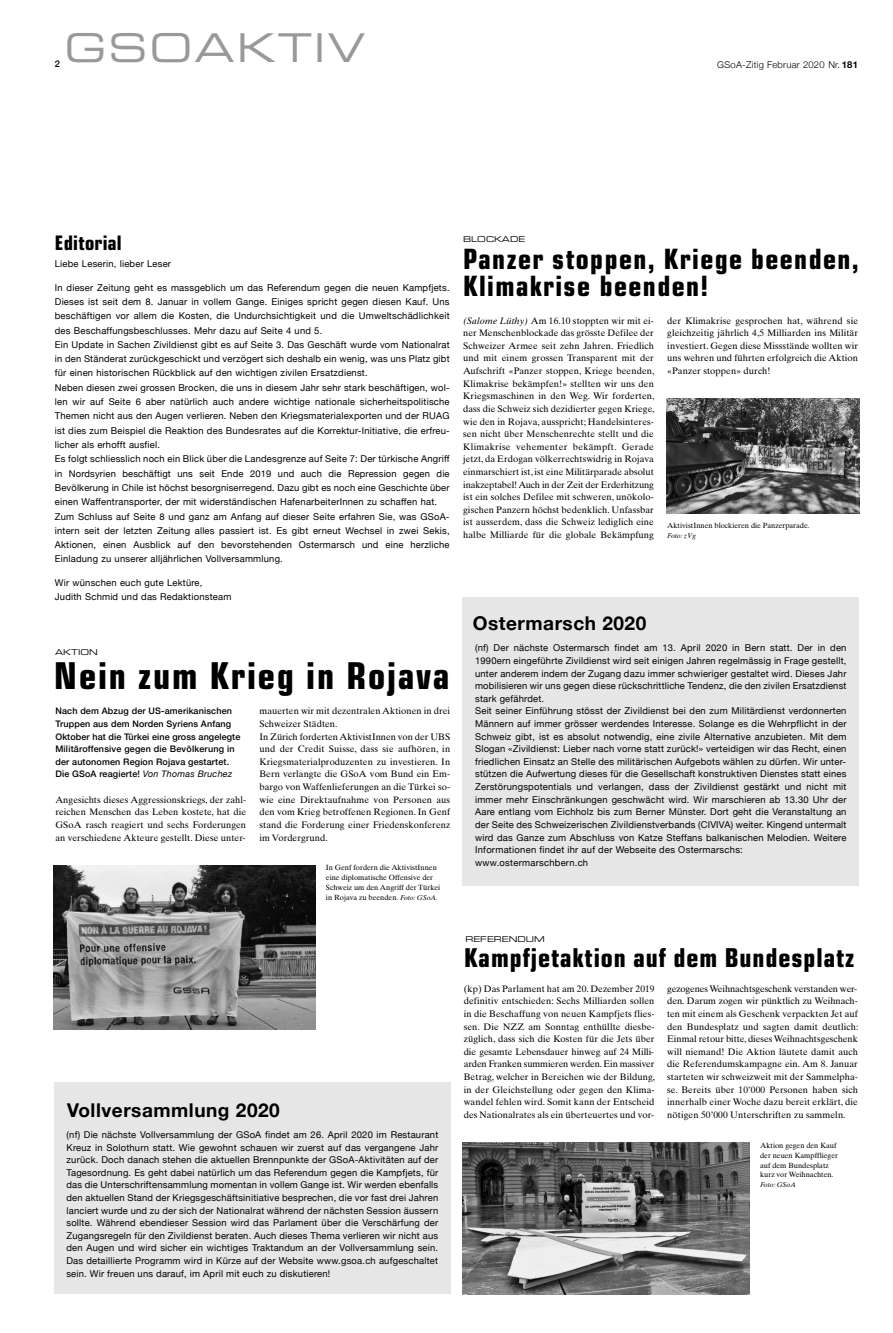
<style>
.page{position:relative;width:893px;height:1333px;background:#fff}
.page>*{position:absolute;margin:0;border:0;box-sizing:border-box;transform-origin:0 0}
.t1{font:39.7px "Eurostile Extended Two";letter-spacing:.05em;color:#999}
.t2{font:700 condensed 37px "Eurostile";letter-spacing:.05em;color:#000}
.t3{font:700 condensed 28px/27px "Eurostile";letter-spacing:.05em;color:#000}
.t4{font:700 condensed 26px "Eurostile";letter-spacing:.035em;color:#000}
.t5{font:700 condensed 20px "Eurostile";letter-spacing:.015em;color:#000}
.t6{font:700 19px "Helvetica Neue";letter-spacing:.03em;color:#000}
.t7{font:9.4px/12.6px "Helvetica Neue";letter-spacing:.02em;color:#000}
.t8{font:9.4px/12.6px "Times Ten";letter-spacing:.005em;color:#000;text-align:justify}
.t9{font:300 9.4px "Helvetica Neue";letter-spacing:.03em;color:#000}
.t10{font:500 9.2px "Helvetica Neue";color:#000}
.t11{font:500 9px/12.6px "Helvetica Neue";letter-spacing:.015em;color:#000}
.t12{font:8px "Eurostile Extended Two";color:#000}
.t13{font:7.5px/9.8px "Times Ten";color:#000}
.t14{font:italic 7px "Times Ten";color:#000}
.s1{font-weight:700}
.s2{font-weight:400;font-style:italic}
.s3{font-style:italic;font-size:7px}
.s4{font-style:italic}
</style>
<div class="page">
<img style="left:54px;top:865px;width:262px;height:164px">
<img style="left:463px;top:1142px;width:286px;height:151px">
<div style="left:462px;top:596px;width:397px;height:289px;background:#e6e6e6"></div>
<div style="left:54px;top:1082px;width:397px;height:211px;background:#e6e6e6"></div>
<img style="left:666px;top:399px;width:193px;height:114px">
<h1 class="t1" style="left:64px;top:33px;width:303px">GSOAKTIV</h1>
<p class="t10" style="left:55px;top:58px;width:7px">2</p>
<p class="t9" style="left:717px;top:58px;width:142px">GSoA-Zitig Februar 2020 Nr. <span class="s1">181</span></p>
<h3 class="t5" style="left:55px;top:236px;width:68px">Editorial</h3>
<p class="t7" style="left:55px;top:257px;width:118px">Liebe Leserin, lieber Leser</p>
<p class="t7" style="left:55px;top:280px;width:396px;line-height:14.3px">In dieser Zeitung geht es massgeblich um das Referendum gegen die neuen Kampfjets.<br>Dieses ist seit dem 8. Januar in vollem Gange. Einiges spricht gegen diesen Kauf. Uns beschäftigen vor allem die Kosten, die Undurchsichtigkeit und die Umweltschädlichkeit des Beschaffungsbeschlusses. Mehr dazu auf Seite 4 und 5.<br>Ein Update in Sachen Zivildienst gibt es auf Seite 3. Das Geschäft wurde vom Nationalrat in den Ständerat zurückgeschickt und verzögert sich deshalb ein wenig, was uns Platz gibt für einen historischen Rückblick auf den wichtigen zivilen Ersatzdienst.<br>Neben diesen zwei grossen Brocken, die uns in diesem Jahr sehr stark beschäftigen, wol&shy;len wir auf Seite 6 aber natürlich auch andere wichtige nationale sicherheitspolitische Themen nicht aus den Augen verlieren. Neben den Kriegsmaterialexporten und der RUAG ist dies zum Beispiel die Reaktion des Bundesrates auf die Korrektur-Initiative, die erfreu&shy;licher als erhofft ausfiel.<br>Es folgt schliesslich noch ein Blick über die Landesgrenze auf Seite 7: Der türkische Angriff in Nordsyrien beschäftigt uns seit Ende 2019 und auch die Repression gegen die Bevölkerung in Chile ist höchst besorgniserregend. Dazu gibt es noch eine Geschichte über einen Waffentransporter, der mit widerständischen HafenarbeiterInnen zu schaffen hat.<br>Zum Schluss auf Seite 8 und ganz am Anfang auf dieser Seite erfahren Sie, was GSoA&shy;intern seit der letzten Zeitung alles passiert ist. Es gibt erneut Wechsel in zwei Sekis, Aktionen, einen Ausblick auf den bevorstehenden Ostermarsch und eine herzliche Einladung zu unserer alljährlichen Vollversammlung.</p>
<p class="t7" style="left:55px;top:575px;width:178px;line-height:14.3px">Wir wünschen euch gute Lektüre,<br>Judith Schmid und das Redaktionsteam</p>
<p class="t12" style="left:55px;top:649px;width:44px">AKTION</p>
<h2 class="t2" style="left:54px;top:662px;width:397px">Nein zum Krieg in Rojava</h2>
<p class="t11" style="left:55px;top:704px;width:186px">Nach dem Abzug der US-amerikanischen Truppen aus dem Norden Syriens Anfang Oktober hat die Türkei eine gross angelegte Militäroffensive gegen die Bevölkerung in der autonomen Region Rojava gestartet.<br>Die GSoA reagierte! <span class="s2">Von Thomas Bruchez</span></p>
<p class="t8" style="left:259px;top:706px;width:192px;text-align:left">mauerten wir mit dezentralen Aktionen in drei Schweizer Städten.<br>In Zürich forderten AktivistInnen von der UBS und der Credit Suisse, dass sie aufhören, in Kriegsmaterialproduzenten zu investieren. In Bern verlangte die GSoA vom Bund ein Em&shy;bargo von Waffenlieferungen an die Türkei so&shy;wie eine Direktaufnahme von Personen aus den vom Krieg betroffenen Regionen. In Genf stand die Forderung einer Friedenskonferenz im Vordergrund.</p>
<p class="t8" style="left:55px;top:794px;width:192px">Angesichts dieses Aggressionskriegs, der zahl&shy;reichen Menschen das Leben kostete, hat die GSoA rasch reagiert und sechs Forderungen an verschiedene Akteure gestellt. Diese unter-</p>
<p class="t13" style="left:326px;top:863px;width:116px">In Genf fordern die AktivistInnen eine diplomatische Offensive der Schweiz um den Angriff der Türkei in Rojava zu beenden. <span class="s3">Foto: GSoA.</span></p>
<p class="t12" style="left:463px;top:236px;width:64px">BLOCKADE</p>
<h3 class="t3" style="left:463px;top:248px;width:397px">Panzer stoppen, Kriege beenden,<br>Klimakrise beenden!</h3>
<p class="t8" style="left:463px;top:315px;width:193px"><span class="s4">(Salome Lüthy)</span> Am 16.10 stoppten wir mit ei&shy;ner Menschenblockade das grösste Defilee der Schweizer Armee seit zehn Jahren. Friedlich und mit einem grossen Transparent mit der Aufschrift «Panzer stoppen, Kriege beenden, Klimakrise bekämpfen!» stellten wir uns den Kriegsmaschinen in den Weg. Wir forderten, dass die Schweiz sich dezidierter gegen Kriege, wie den in Rojava, ausspricht; Handelsinteres&shy;sen nicht über Menschenrechte stellt und die Klimakrise vehementer bekämpft. Gerade jetzt, da Erdogan völkerrechtswidrig in Rojava einmarschiert ist, ist eine Militärparade absolut inakzeptabel! Auch in der Zeit der Erderhitzung ist ein solches Defilee mit schweren, unökolo&shy;gischen Panzern höchst bedenklich. Unfassbar ist ausserdem, dass die Schweiz lediglich eine halbe Milliarde für die globale Bekämpfung</p>
<p class="t8" style="left:667px;top:315px;width:192px">der Klimakrise gesprochen hat, während sie gleichzeitig jährlich 4,5 Milliarden ins Militär investiert. Gegen diese Missstände wollten wir uns wehren und führten erfolgreich die Aktion «Panzer stoppen» durch!</p>
<p class="t13" style="left:667px;top:521px;width:144px">AktivistInnen blockieren die Panzerparade.</p>
<p class="t14" style="left:667px;top:532px;width:30px">Foto: zVg</p>
<h3 class="t6" style="left:473px;top:612px;width:175px">Ostermarsch 2020</h3>
<p class="t7" style="left:475px;top:641px;width:373px">(nf) Der nächste Ostermarsch findet am 13. April 2020 in Bern statt. Der in den 1990ern eingeführte Zivildienst wird seit einigen Jahren regelmässig in Frage gestellt, unter anderem indem der Zugang dazu immer schwieriger gestaltet wird. Dieses Jahr mobilisieren wir uns gegen diese rückschrittliche Tendenz, die den zivilen Ersatzdienst stark gefährdet.<br>Seit seiner Einführung stösst der Zivildienst bei den zum Militärdienst verdonnerten Männern auf immer grösser werdendes Interesse. Solange es die Wehrpflicht in der Schweiz gibt, ist es absolut notwendig, eine zivile Alternative anzubieten. Mit dem Slogan «Zivildienst: Lieber nach vorne statt zurück!» verteidigen wir das Recht, einen friedlichen Einsatz an Stelle des militärischen Aufgebots wählen zu dürfen. Wir unter&shy;stützen die Aufwertung dieses für die Gesellschaft konstruktiven Dienstes statt eines Zerstörungspotentials und verlangen, dass der Zivildienst gestärkt und nicht mit immer mehr Einschränkungen geschwächt wird. Wir marschieren ab 13.30 Uhr der Aare entlang vom Eichholz bis zum Berner Münster. Dort geht die Veranstaltung an der Seite des Schweizerischen Zivildienstverbands (CIVIVA) weiter. Kingend untermalt wird das Ganze zum Abschluss von Katze Steffans balkanischen Melodien. Weitere Informationen findet ihr auf der Webseite des Ostermarschs: www.ostermarschbern.ch</p>
<h3 class="t6" style="left:67px;top:1098px;width:214px">Vollversammlung 2020</h3>
<p class="t7" style="left:66px;top:1128px;width:373px;text-align:justify">(nf) Die nächste Vollversammlung der GSoA findet am 26. April 2020 im Restaurant Kreuz in Solothurn statt. Wie gewohnt schauen wir zuerst auf das vergangene Jahr zurück. Doch danach stehen die aktuellen Brennpunkte der GSoA-Aktivitäten auf der Tagesordnung. Es geht dabei natürlich um das Referendum gegen die Kampfjets, für das die Unterschriftensammlung momentan in vollem Gange ist. Wir werden ebenfalls den aktuellen Stand der Kriegsgeschäftsinitiative besprechen, die vor fast drei Jahren lanciert wurde und zu der sich der Nationalrat während der nächsten Session äussern sollte. Während ebendieser Session wird das Parlament über die Verschärfung der Zugangsregeln für den Zivildienst beraten. Auch dieses Thema verlieren wir nicht aus den Augen und wird sicher ein wichtiges Traktandum an der Vollversammlung sein.<br>Das detaillierte Programm wird in Kürze auf der Website www.gsoa.ch aufgeschaltet sein. Wir freuen uns darauf, im April mit euch zu diskutieren!</p>
<p class="t12" style="left:465px;top:935px;width:81px">REFERENDUM</p>
<h3 class="t4" style="left:464px;top:947px;width:392px">Kampfjetaktion auf dem Bundesplatz</h3>
<p class="t8" style="left:464px;top:983px;width:193px">(kp) Das Parlament hat am 20. Dezember 2019 definitiv entschieden: Sechs Milliarden sollen in die Beschaffung von neuen Kampfjets flies&shy;sen. Die NZZ am Sonntag enthüllte diesbe&shy;züglich, dass sich die Kosten für die Jets über die gesamte Lebensdauer hinweg auf 24 Milli&shy;arden Franken summieren werden.Ein massiver Betrag, welcher in Bereichen wie der Bildung, in der Gleichstellung oder gegen den Klima&shy;wandel fehlen wird. Somit kann der Entscheid des Nationalrates als ein überteuertes und vor-</p>
<p class="t8" style="left:667px;top:983px;width:193px">gezogenesWeihnachtsgeschenk verstanden wer&shy;den. Darum zogen wir pünktlich zu Weihnach&shy;ten mit einem als Geschenk verpackten Jet auf den Bundesplatz und sagten damit deutlich:<br>Einmal retour bitte, dieses Weihnachtsgeschenk will niemand! Die Aktion läutete damit auch die Referendumskampagne ein. Am 8. Januar starteten wir schweizweit mit der Sammelpha&shy;se. Bereits über 10’000 Personen haben sich innerhalb einer Woche dazu bereit erklärt, die nötigen 50’000 Unterschriften zu sammeln.</p>
<p class="t13" style="left:760px;top:1141px;width:79px">Aktion gegen den Kauf der neuen Kampfflieger auf dem Bundesplatz kurz vor Weihnachten.</p>
<p class="t14" style="left:760px;top:1182px;width:37px">Foto: GSoA</p>
</div>
